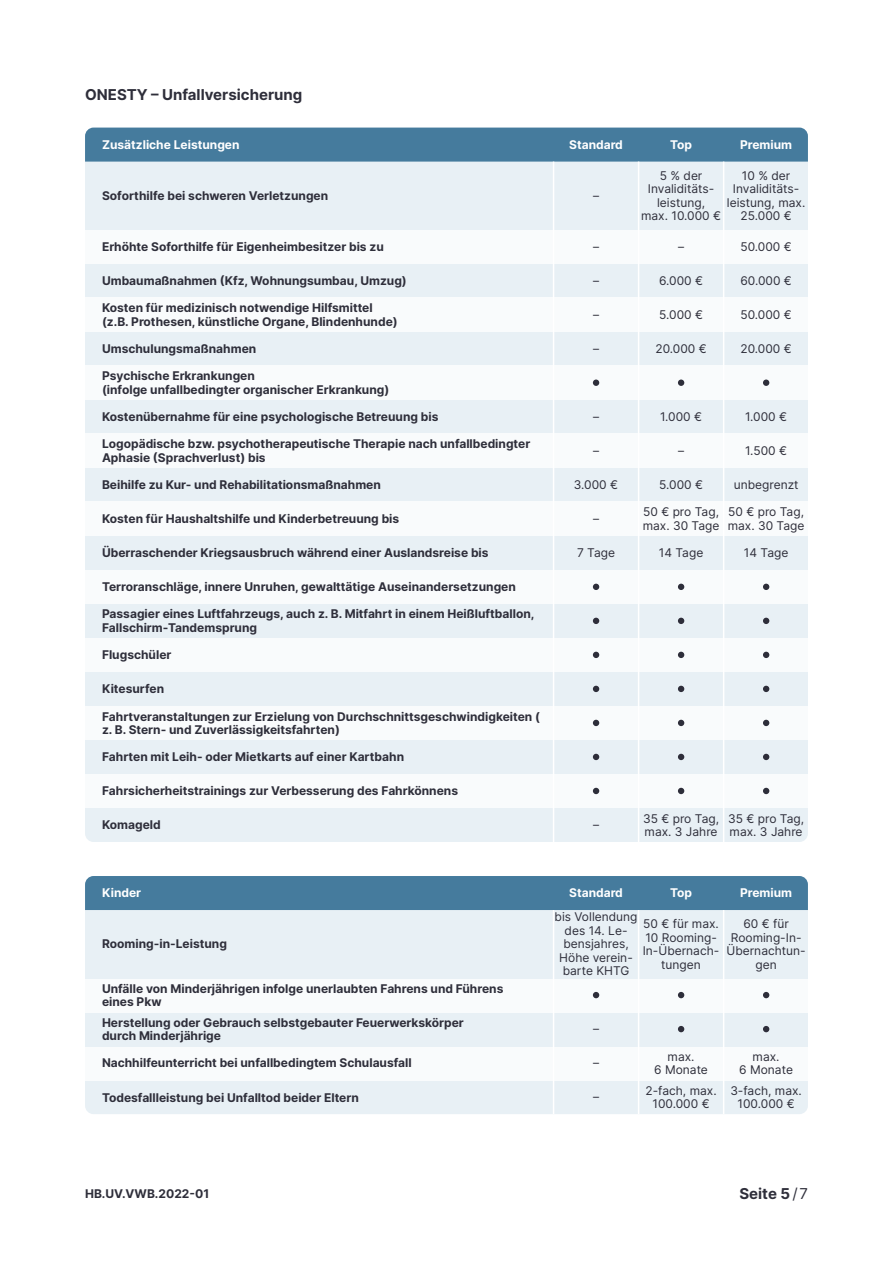
<style>
.page{position:relative;width:893px;height:1263px;background:#fff}
.page>*{position:absolute;margin:0;border:0;box-sizing:border-box;transform-origin:0 0}
.t1{font:700 15px "Inter";color:#2e2e3a}
.t2{font:700 12px/13.5px "Inter";color:#2e2e3a}
.t3{font:12px/13.5px "Inter";color:#2e2e3a;text-align:center}
.t4{font:700 12px "Inter";color:#fff}
.s1{font-weight:400}
</style>
<div class="page">
<div style="left:85px;top:264px;width:723px;height:34px;background:#e8f0f5"></div>
<div style="left:85px;top:230px;width:723px;height:34px;background:#f9fbfc"></div>
<div style="left:85px;top:332px;width:723px;height:34px;background:#e8f0f5"></div>
<div style="left:85px;top:298px;width:723px;height:34px;background:#f9fbfc"></div>
<div style="left:85px;top:400px;width:723px;height:34px;background:#e8f0f5"></div>
<div style="left:85px;top:366px;width:723px;height:34px;background:#f9fbfc"></div>
<div style="left:85px;top:468px;width:723px;height:34px;background:#e8f0f5"></div>
<div style="left:85px;top:808px;width:723px;height:34px;background:#e8f0f5"></div>
<div style="left:85px;top:774px;width:723px;height:34px;background:#f9fbfc"></div>
<div style="left:85px;top:740px;width:723px;height:34px;background:#e8f0f5"></div>
<div style="left:85px;top:706px;width:723px;height:34px;background:#f9fbfc"></div>
<div style="left:85px;top:672px;width:723px;height:34px;background:#e8f0f5"></div>
<div style="left:85px;top:1081px;width:723px;height:33px;background:#e8f0f5"></div>
<div style="left:85px;top:638px;width:723px;height:34px;background:#f9fbfc"></div>
<div style="left:85px;top:1046px;width:723px;height:34px;background:#f9fbfc"></div>
<div style="left:85px;top:604px;width:723px;height:34px;background:#e8f0f5"></div>
<div style="left:85px;top:1012px;width:723px;height:34px;background:#e8f0f5"></div>
<div style="left:85px;top:570px;width:723px;height:34px;background:#f9fbfc"></div>
<div style="left:85px;top:978px;width:723px;height:34px;background:#f9fbfc"></div>
<div style="left:85px;top:536px;width:723px;height:34px;background:#e8f0f5"></div>
<div style="left:85px;top:502px;width:723px;height:34px;background:#f9fbfc"></div>
<div style="left:85px;top:434px;width:723px;height:34px;background:#f9fbfc"></div>
<div style="left:85px;top:162px;width:723px;height:68px;background:#e8f0f5"></div>
<div style="left:85px;top:910px;width:723px;height:68px;background:#e8f0f5"></div>
<div style="left:85px;top:128px;width:723px;height:34px;background:#457b9d"></div>
<div style="left:85px;top:876px;width:723px;height:34px;background:#457b9d"></div>
<hr style="left:723px;top:162px;width:1px;height:680px;background:#fff">
<hr style="left:723px;top:910px;width:1px;height:204px;background:#fff">
<hr style="left:638px;top:162px;width:1px;height:680px;background:#fff">
<hr style="left:638px;top:910px;width:1px;height:204px;background:#fff">
<hr style="left:553px;top:162px;width:1px;height:680px;background:#fff">
<hr style="left:553px;top:910px;width:1px;height:204px;background:#fff">
<div style="left:678px;top:379px;width:6px;height:7px;background:#2e2e3a;border-radius:50%"></div>
<div style="left:593px;top:379px;width:6px;height:7px;background:#2e2e3a;border-radius:50%"></div>
<div style="left:763px;top:379px;width:6px;height:7px;background:#2e2e3a;border-radius:50%"></div>
<svg style="left:678px;top:584px;width:6px;height:6px"></svg>
<svg style="left:593px;top:584px;width:6px;height:6px"></svg>
<svg style="left:763px;top:584px;width:6px;height:6px"></svg>
<svg style="left:678px;top:618px;width:6px;height:6px"></svg>
<svg style="left:593px;top:618px;width:6px;height:6px"></svg>
<svg style="left:763px;top:618px;width:6px;height:6px"></svg>
<svg style="left:678px;top:652px;width:6px;height:6px"></svg>
<svg style="left:593px;top:652px;width:6px;height:6px"></svg>
<svg style="left:763px;top:652px;width:6px;height:6px"></svg>
<svg style="left:678px;top:686px;width:6px;height:6px"></svg>
<svg style="left:593px;top:686px;width:6px;height:6px"></svg>
<svg style="left:763px;top:686px;width:6px;height:6px"></svg>
<svg style="left:678px;top:720px;width:6px;height:6px"></svg>
<svg style="left:593px;top:720px;width:6px;height:6px"></svg>
<svg style="left:763px;top:720px;width:6px;height:6px"></svg>
<svg style="left:678px;top:754px;width:6px;height:6px"></svg>
<svg style="left:593px;top:754px;width:6px;height:6px"></svg>
<svg style="left:763px;top:754px;width:6px;height:6px"></svg>
<svg style="left:593px;top:992px;width:6px;height:6px"></svg>
<svg style="left:678px;top:992px;width:6px;height:6px"></svg>
<svg style="left:763px;top:992px;width:6px;height:6px"></svg>
<svg style="left:678px;top:1026px;width:6px;height:6px"></svg>
<svg style="left:763px;top:1026px;width:6px;height:6px"></svg>
<svg style="left:678px;top:788px;width:6px;height:6px"></svg>
<svg style="left:593px;top:788px;width:6px;height:6px"></svg>
<svg style="left:763px;top:788px;width:6px;height:6px"></svg>
<p class="t1" style="left:85px;top:83px;width:219px">ONESTY – Unfallversicherung</p>
<p class="t4" style="left:102px;top:136px;width:139px">Zusätzliche Leistungen</p>
<p class="t2" style="left:102px;top:188px;width:228px">Soforthilfe bei schweren Verletzungen</p>
<p class="t2" style="left:102px;top:239px;width:283px">Erhöhte Soforthilfe für Eigenheimbesitzer bis zu</p>
<p class="t2" style="left:102px;top:273px;width:306px">Umbaumaßnahmen (Kfz, Wohnungsumbau, Umzug)</p>
<p class="t2" style="left:102px;top:301px;width:297px">Kosten für medizinisch notwendige Hilfsmittel (z.B. Prothesen, künstliche Organe, Blindenhunde)</p>
<p class="t2" style="left:102px;top:342px;width:156px">Umschulungsmaßnahmen</p>
<p class="t2" style="left:102px;top:369px;width:289px">Psychische Erkrankungen<br>(infolge unfallbedingter organischer Erkrankung)</p>
<p class="t2" style="left:102px;top:410px;width:338px">Kostenübernahme für eine psychologische Betreuung bis</p>
<p class="t2" style="left:102px;top:437px;width:430px">Logopädische bzw. psychotherapeutische Therapie nach unfallbedingter<br>Aphasie (Sprachverlust) bis</p>
<p class="t2" style="left:102px;top:478px;width:280px">Beihilfe zu Kur- und Rehabilitationsmaßnahmen</p>
<p class="t2" style="left:102px;top:512px;width:299px">Kosten für Haushaltshilfe und Kinderbetreuung bis</p>
<p class="t2" style="left:102px;top:546px;width:388px">Überraschender Kriegsausbruch während einer Auslandsreise bis</p>
<p class="t2" style="left:102px;top:580px;width:415px">Terroranschläge, innere Unruhen, gewalttätige Auseinandersetzungen</p>
<p class="t2" style="left:102px;top:607px;width:434px">Passagier eines Luftfahrzeugs, auch z. B. Mitfahrt in einem Heißluftballon,<br>Fallschirm-Tandemsprung</p>
<p class="t2" style="left:102px;top:648px;width:71px">Flugschüler</p>
<p class="t2" style="left:102px;top:682px;width:64px">Kitesurfen</p>
<p class="t2" style="left:102px;top:709px;width:440px">Fahrtveranstaltungen zur Erzielung von Durchschnittsgeschwindigkeiten ( z. B. Stern- und Zuverlässigkeitsfahrten)</p>
<p class="t2" style="left:102px;top:750px;width:304px">Fahrten mit Leih- oder Mietkarts auf einer Kartbahn</p>
<p class="t2" style="left:102px;top:784px;width:358px">Fahrsicherheitstrainings zur Verbesserung des Fahrkönnens</p>
<p class="t2" style="left:102px;top:818px;width:60px">Komageld</p>
<p class="t4" style="left:569px;top:136px;width:55px">Standard</p>
<p class="t4" style="left:670px;top:136px;width:24px">Top</p>
<p class="t4" style="left:740px;top:136px;width:54px">Premium</p>
<p class="t3" style="left:593px;top:189px;width:7px">–</p>
<p class="t3" style="left:641px;top:168px;width:81px">5 % der<br>Invaliditäts&shy;leistung,<br>max. 10.000 €</p>
<p class="t3" style="left:727px;top:168px;width:80px">10 % der<br>Invaliditäts&shy;leistung, max.<br>25.000 €</p>
<p class="t3" style="left:593px;top:240px;width:7px">–</p>
<p class="t3" style="left:593px;top:274px;width:7px">–</p>
<p class="t3" style="left:678px;top:240px;width:7px">–</p>
<p class="t3" style="left:659px;top:274px;width:45px">6.000 €</p>
<p class="t3" style="left:740px;top:240px;width:53px">50.000 €</p>
<p class="t3" style="left:740px;top:274px;width:53px">60.000 €</p>
<p class="t3" style="left:593px;top:308px;width:7px">–</p>
<p class="t3" style="left:593px;top:342px;width:7px">–</p>
<p class="t3" style="left:659px;top:308px;width:45px">5.000 €</p>
<p class="t3" style="left:655px;top:342px;width:53px">20.000 €</p>
<p class="t3" style="left:740px;top:308px;width:53px">50.000 €</p>
<p class="t3" style="left:740px;top:342px;width:53px">20.000 €</p>
<p class="t3" style="left:593px;top:410px;width:7px">–</p>
<p class="t3" style="left:593px;top:444px;width:7px">–</p>
<p class="t3" style="left:574px;top:478px;width:46px">3.000 €</p>
<p class="t3" style="left:593px;top:512px;width:7px">–</p>
<p class="t3" style="left:577px;top:546px;width:40px">7 Tage</p>
<p class="t3" style="left:660px;top:410px;width:43px">1.000 €</p>
<p class="t3" style="left:678px;top:444px;width:7px">–</p>
<p class="t3" style="left:745px;top:410px;width:43px">1.000 €</p>
<p class="t3" style="left:745px;top:444px;width:43px">1.500 €</p>
<p class="t3" style="left:659px;top:478px;width:45px">5.000 €</p>
<p class="t3" style="left:643px;top:505px;width:78px;text-align:left">50 € pro Tag, max. 30 Tage</p>
<p class="t3" style="left:659px;top:546px;width:46px">14 Tage</p>
<p class="t3" style="left:734px;top:478px;width:66px">unbegrenzt</p>
<p class="t3" style="left:728px;top:505px;width:78px;text-align:left">50 € pro Tag, max. 30 Tage</p>
<p class="t3" style="left:744px;top:546px;width:46px">14 Tage</p>
<p class="t3" style="left:593px;top:818px;width:7px">–</p>
<p class="t3" style="left:643px;top:811px;width:78px;text-align:left">35 € pro Tag, max. 3 Jahre</p>
<p class="t3" style="left:728px;top:811px;width:78px;text-align:left">35 € pro Tag, max. 3 Jahre</p>
<p class="t4" style="left:102px;top:884px;width:41px">Kinder</p>
<p class="t2" style="left:102px;top:937px;width:126px">Rooming-in-Leistung</p>
<p class="t2" style="left:102px;top:981px;width:403px">Unfälle von Minderjährigen infolge unerlaubten Fahrens und Führens eines Pkw</p>
<p class="t2" style="left:102px;top:1015px;width:363px">Herstellung oder Gebrauch selbstgebauter Feuerwerkskörper durch Minderjährige</p>
<p class="t2" style="left:102px;top:1056px;width:311px">Nachhilfeunterricht bei unfallbedingtem Schulausfall</p>
<p class="t2" style="left:102px;top:1090px;width:258px">Todesfallleistung bei Unfalltod beider Eltern</p>
<p class="t4" style="left:569px;top:884px;width:55px">Standard</p>
<p class="t4" style="left:670px;top:884px;width:24px">Top</p>
<p class="t4" style="left:740px;top:884px;width:54px">Premium</p>
<p class="t3" style="left:554px;top:910px;width:85px">bis Vollendung des 14. Le&shy;bensjahres,<br>Höhe verein&shy;barte KHTG</p>
<p class="t3" style="left:643px;top:917px;width:78px">50 € für max.<br>10 Rooming-<br>In-Übernach&shy;tungen</p>
<p class="t3" style="left:726px;top:917px;width:81px">60 € für<br>Rooming-In-<br>Übernachtun&shy;gen</p>
<p class="t3" style="left:593px;top:1022px;width:7px">–</p>
<p class="t3" style="left:593px;top:1056px;width:7px">–</p>
<p class="t3" style="left:593px;top:1090px;width:7px">–</p>
<p class="t3" style="left:654px;top:1049px;width:55px">max.<br>6 Monate</p>
<p class="t3" style="left:645px;top:1083px;width:73px">2-fach, max.<br>100.000 €</p>
<p class="t3" style="left:739px;top:1049px;width:55px">max.<br>6 Monate</p>
<p class="t3" style="left:730px;top:1083px;width:73px">3-fach, max.<br>100.000 €</p>
<p class="t2" style="left:85px;top:1186px;width:126px">HB.UV.VWB.2022-01</p>
<p class="t1" style="left:739px;top:1182px;width:70px">Seite 5 <span class="s1">/7</span></p>
</div>
